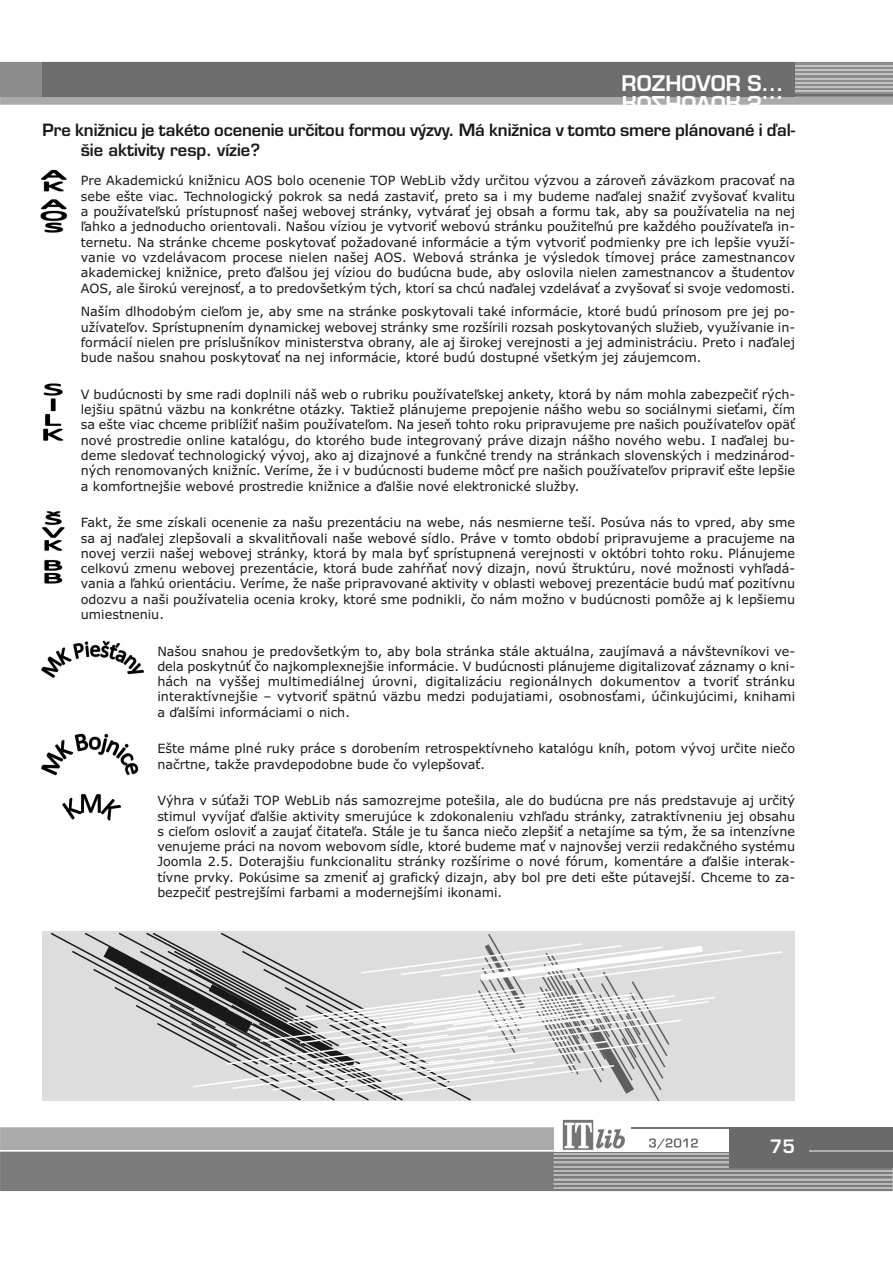
<style>
.page{position:relative;width:893px;height:1263px;background:#fff}
.page>*{position:absolute;margin:0;border:0;box-sizing:border-box;transform-origin:0 0}
.t1{font:21px "Euromode CE Bold";color:#fff}
.t2{font:18px "Euromode CE Bold";color:#fff}
.t3{font:16.5px/19.8px "Euromode CE Bold";letter-spacing:-.005em;color:#191919}
.t4{font:12.75px/15.3px "Verdana";color:#191919;text-align:justify}
</style>
<div class="page">
<svg style="left:1px;top:1127px;width:553px;height:11px;background:#acacac"></svg>
<hr style="left:631px;top:1127px;width:98px;height:2px;background:#717171">
<img style="left:562px;top:1119px;width:62px;height:19px">
<div style="left:729px;top:1127px;width:164px;height:41px;background:#6a6a6a"></div>
<hr style="left:0;top:1127px;width:1px;height:64px;background:#aaa">
<svg style="left:0;top:1138px;width:893px;height:53px;background:#8e8e8e"></svg>
<img style="left:41px;top:640px;width:103px;height:38px">
<img style="left:41px;top:733px;width:98px;height:43px">
<img style="left:62px;top:794px;width:60px;height:27px">
<img style="left:40px;top:169px;width:28px;height:64px">
<img style="left:43px;top:383px;width:21px;height:58px">
<img style="left:42px;top:511px;width:23px;height:73px">
<div style="left:43px;top:931px;width:752px;height:170px;background:#ddd"></div>
<svg style="left:50px;top:932px;width:732px;height:170px"></svg>
<svg style="left:0;top:62px;width:893px;height:43px;background:#7e7e7e"></svg>
<h1 class="t1" style="left:622px;top:70px;width:164px">RROOZZHHOOVVOORR SS...</h1>
<p class="t3" style="left:81px;top:120px;width:716px;text-indent:-38px">Pre knižnicu je takéto ocenenie určitou formou výzvy. Má knižnica v tomto smere plánované i ďal&shy;šie aktivity resp. vízie?</p>
<p class="t4" style="left:81px;top:173px;width:716px">Pre Akademickú knižnicu AOS bolo ocenenie TOP WebLib vždy určitou výzvou a zároveň záväzkom pracovať na sebe ešte viac. Technologický pokrok sa nedá zastaviť, preto sa i my budeme naďalej snažiť zvyšovať kvalitu a používateľskú prístupnosť našej webovej stránky, vytvárať jej obsah a formu tak, aby sa používatelia na nej ľahko a jednoducho orientovali. Našou víziou je vytvoriť webovú stránku použiteľnú pre každého používateľa in&shy;ternetu. Na stránke chceme poskytovať požadované informácie a tým vytvoriť podmienky pre ich lepšie využí&shy;vanie vo vzdelávacom procese nielen našej AOS. Webová stránka je výsledok tímovej práce zamestnancov akademickej knižnice, preto ďalšou jej víziou do budúcna bude, aby oslovila nielen zamestnancov a študentov AOS, ale širokú verejnosť, a to predovšetkým tých, ktorí sa chcú naďalej vzdelávať a zvyšovať si svoje vedomosti.</p>
<p class="t4" style="left:81px;top:304px;width:716px">Naším dlhodobým cieľom je, aby sme na stránke poskytovali také informácie, ktoré budú prínosom pre jej po&shy;užívateľov. Sprístupnením dynamickej webovej stránky sme rozšírili rozsah poskytovaných služieb, využívanie in&shy;formácií nielen pre príslušníkov ministerstva obrany, ale aj širokej verejnosti a jej administráciu. Preto i naďalej bude našou snahou poskytovať na nej informácie, ktoré budú dostupné všetkým jej záujemcom.</p>
<p class="t4" style="left:81px;top:387px;width:716px">V budúcnosti by sme radi doplnili náš web o rubriku používateľskej ankety, ktorá by nám mohla zabezpečiť rých&shy;lejšiu spätnú väzbu na konkrétne otázky. Taktiež plánujeme prepojenie nášho webu so sociálnymi sieťami, čím sa ešte viac chceme priblížiť našim používateľom. Na jeseň tohto roku pripravujeme pre našich používateľov opäť nové prostredie online katalógu, do ktorého bude integrovaný práve dizajn nášho nového webu. I naďalej bu&shy;deme sledovať technologický vývoj, ako aj dizajnové a funkčné trendy na stránkach slovenských i medzinárod&shy;ných renomovaných knižníc. Veríme, že i v budúcnosti budeme môcť pre našich používateľov pripraviť ešte lepšie a komfortnejšie webové prostredie knižnice a ďalšie nové elektronické služby.</p>
<p class="t4" style="left:81px;top:515px;width:716px">Fakt, že sme získali ocenenie za našu prezentáciu na webe, nás nesmierne teší. Posúva nás to vpred, aby sme sa aj naďalej zlepšovali a skvalitňovali naše webové sídlo. Práve v tomto období pripravujeme a pracujeme na novej verzii našej webovej stránky, ktorá by mala byť sprístupnená verejnosti v októbri tohto roku. Plánujeme celkovú zmenu webovej prezentácie, ktorá bude zahŕňať nový dizajn, novú štruktúru, nové možnosti vyhľadá&shy;vania a ľahkú orientáciu. Veríme, že naše pripravované aktivity v oblasti webovej prezentácie budú mať pozitívnu odozvu a naši používatelia ocenia kroky, ktoré sme podnikli, čo nám možno v budúcnosti pomôže aj k lepšiemu umiestneniu.</p>
<p class="t4" style="left:157px;top:643px;width:639px">Našou snahou je predovšetkým to, aby bola stránka stále aktuálna, zaujímavá a návštevníkovi ve&shy;dela poskytnúť čo najkomplexnejšie informácie. V budúcnosti plánujeme digitalizovať záznamy o kni&shy;hách na vyššej multimediálnej úrovni, digitalizáciu regionálnych dokumentov a tvoriť stránku interaktívnejšie – vytvoriť spätnú väzbu medzi podujatiami, osobnosťami, účinkujúcimi, knihami a ďalšími informáciami o nich.</p>
<p class="t4" style="left:157px;top:741px;width:639px">Ešte máme plné ruky práce s dorobením retrospektívneho katalógu kníh, potom vývoj určite niečo načrtne, takže pravdepodobne bude čo vylepšovať.</p>
<p class="t4" style="left:157px;top:793px;width:639px">Výhra v súťaži TOP WebLib nás samozrejme potešila, ale do budúcna pre nás predstavuje aj určitý stimul vyvíjať ďalšie aktivity smerujúce k zdokonaleniu vzhľadu stránky, zatraktívneniu jej obsahu s cieľom osloviť a zaujať čitateľa. Stále je tu šanca niečo zlepšiť a netajíme sa tým, že sa intenzívne venujeme práci na novom webovom sídle, ktoré budeme mať v najnovšej verzii redakčného systému Joomla 2.5. Doterajšiu funkcionalitu stránky rozšírime o nové fórum, komentáre a ďalšie interak&shy;tívne prvky. Pokúsime sa zmeniť aj grafický dizajn, aby bol pre deti ešte pútavejší. Chceme to za&shy;bezpečiť pestrejšími farbami a modernejšími ikonami.</p>
<h2 class="t2" style="left:770px;top:1135px;width:27px">75</h2>
</div>
